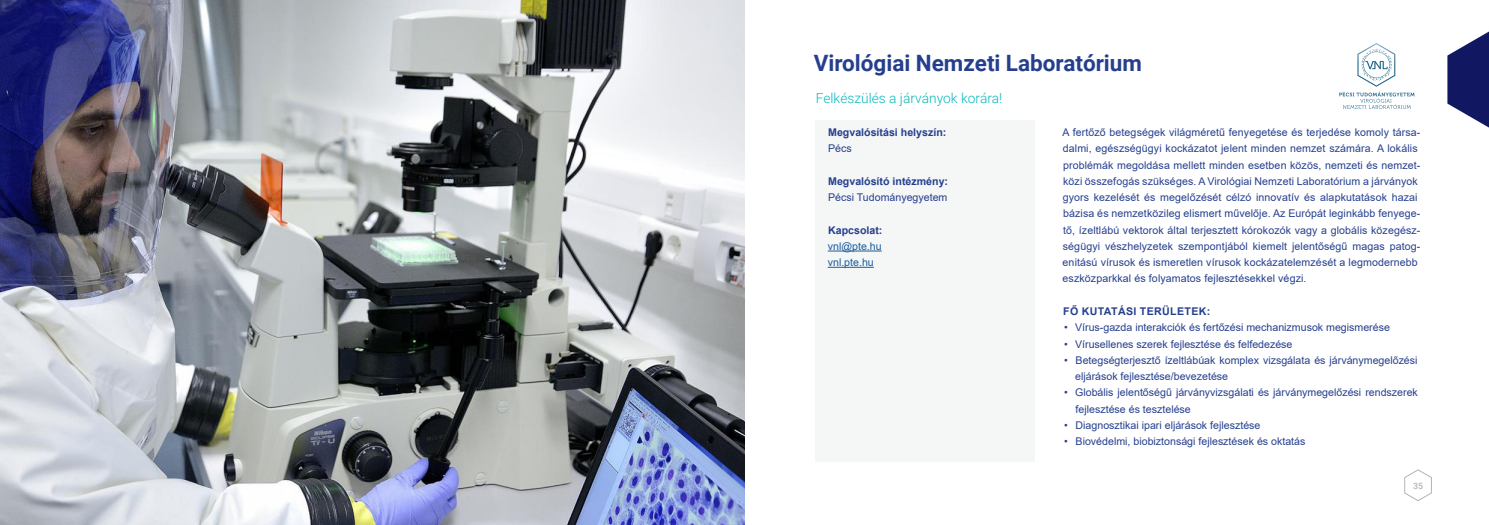
<style>
.page{position:relative;width:1489px;height:525px;background:#fff}
.page>*{position:absolute;margin:0;border:0;box-sizing:border-box;transform-origin:0 0}
.cím{font:700 22.5px "Roboto";color:#253f8e}
.szlogen{font:300 13.75px "Roboto";color:#08babf}
.body_8_5_13{font:10.62px/16.2px "Arial";letter-spacing:.01em;color:#253f8e}
.t1{font:700 10.62px "Arial";color:#253f8e}
.t2{font:700 10.62px "Arial";letter-spacing:.035em;color:#253f8e}
.t3{font:10.62px "Arial";color:#175d9e}
.t4{font:500 8.75px "Roboto";color:#b1b4b5}
</style>
<div class="page">
<svg style="left:1404px;top:469px;width:28px;height:32px"></svg>
<svg style="left:1447px;top:32px;width:41px;height:95px"></svg>
<img style="left:0;top:0;width:744px;height:524px">
<div style="left:815px;top:120px;width:220px;height:341px;background:#f5f6f6"></div>
<hr style="left:827px;top:250px;width:54px;height:1px;background:#175d9e">
<hr style="left:827px;top:267px;width:46px;height:1px;background:#175d9e">
<svg style="left:1339px;top:43px;width:75px;height:66px"></svg>
<p class="cím" style="left:813px;top:47px;width:330px">Virológiai Nemzeti Laboratórium</p>
<p class="szlogen" style="left:815px;top:89px;width:188px">Felkészülés a járványok korára!</p>
<p class="t1" style="left:828px;top:125px;width:120px">Megvalósítási helyszín:</p>
<p class="body_8_5_13" style="left:828px;top:140px;width:25px">Pécs</p>
<p class="t1" style="left:828px;top:173px;width:121px">Megvalósító intézmény:</p>
<p class="body_8_5_13" style="left:828px;top:189px;width:121px">Pécsi Tudományegyetem</p>
<p class="t1" style="left:828px;top:222px;width:56px">Kapcsolat:</p>
<p class="t3" style="left:827px;top:239px;width:55px">vnl@pte.hu</p>
<p class="t3" style="left:827px;top:255px;width:48px">vnl.pte.hu</p>
<p class="body_8_5_13" style="left:1062px;top:124px;width:359px">A fertőző betegségek világméretű fenyegetése és terjedése komoly társa&shy;dalmi, egészségügyi kockázatot jelent minden nemzet számára. A lokális problémák megoldása mellett minden esetben közös, nemzeti és nemzet&shy;közi összefogás szükséges. A Virológiai Nemzeti Laboratórium a járványok gyors kezelését és megelőzését célzó innovatív és alapkutatások hazai bázisa és nemzetközileg elismert művelője. Az Európát leginkább fenyege&shy;tő, ízeltlábú vektorok által terjesztett kórokozók vagy a globális közegész&shy;ségügyi vészhelyzetek szempontjából kiemelt jelentőségű magas patog&shy;enitású vírusok és ismeretlen vírusok kockázatelemzését a legmodernebb eszközparkkal és folyamatos fejlesztésekkel végzi.</p>
<p class="t2" style="left:1063px;top:303px;width:148px">FŐ KUTATÁSI TERÜLETEK:</p>
<p class="body_8_5_13" style="left:1064px;top:319px;width:327px">• Vírus-gazda interakciók és fertőzési mechanizmusok megismerése</p>
<p class="body_8_5_13" style="left:1064px;top:335px;width:230px">• Vírusellenes szerek fejlesztése és felfedezése</p>
<p class="body_8_5_13" style="left:1075px;top:351px;width:344px;text-indent:-11px">• Betegségterjesztő ízeltlábúak komplex vizsgálata és járványmegelőzési eljárások fejlesztése/bevezetése</p>
<p class="body_8_5_13" style="left:1075px;top:384px;width:344px;text-indent:-11px">• Globális jelentőségű járványvizsgálati és járványmegelőzési rendszerek fejlesztése és tesztelése</p>
<p class="body_8_5_13" style="left:1064px;top:416px;width:198px">• Diagnosztikai ipari eljárások fejlesztése</p>
<p class="body_8_5_13" style="left:1064px;top:433px;width:243px">• Biovédelmi, biobiztonsági fejlesztések és oktatás</p>
<p class="t4" style="left:1412px;top:479px;width:11px">35</p>
</div>
